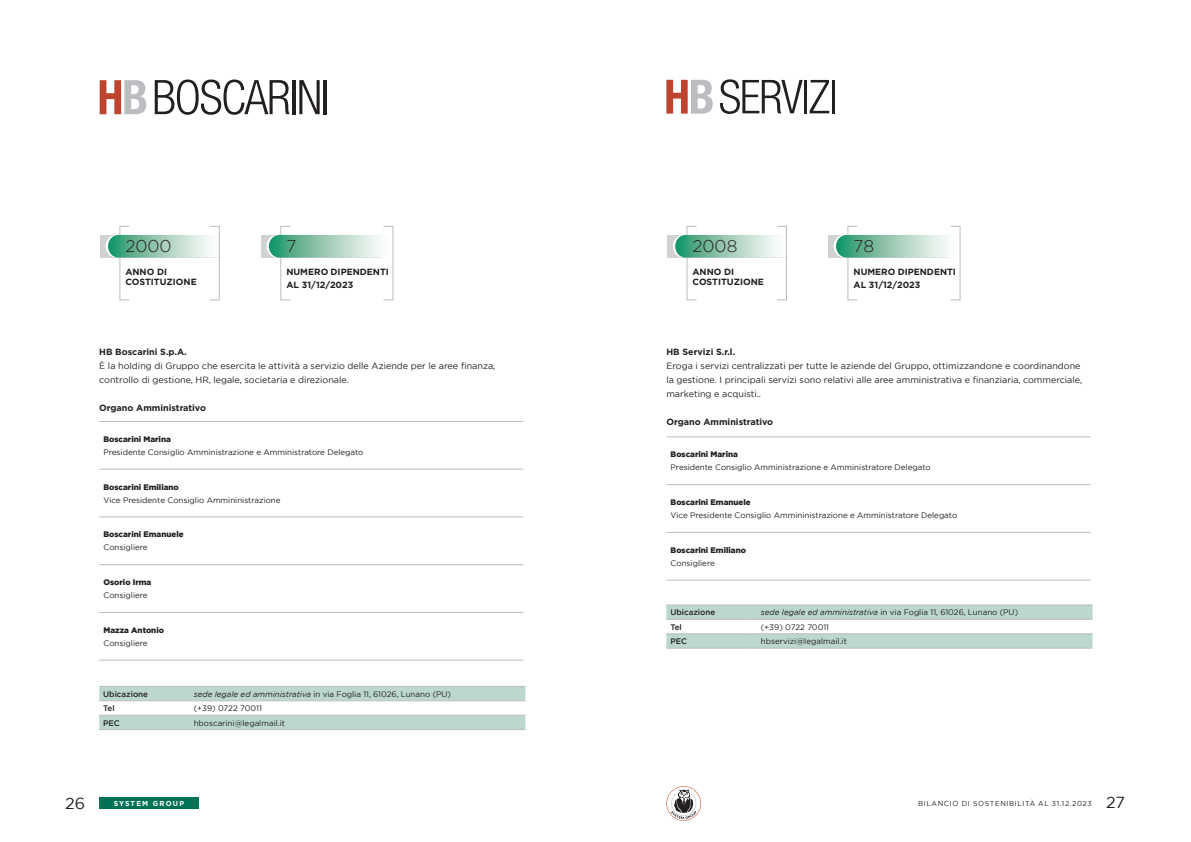
<style>
.page{position:relative;width:1191px;height:842px;background:#fff}
.page>*{position:absolute;margin:0;border:0;box-sizing:border-box;transform-origin:0 0}
.t1{font:300 17px "Gotham";color:#231f20}
.t2{font:16px "Gotham";color:#231f20}
.t3{font:9px/14px "Gotham";color:#231f20}
.t4{font:700 9px/10px "Gotham";color:#231f20}
.t5{font:8px "Gotham";color:#231f20}
.t6{font:900 8px "Gotham";color:#231f20}
.t7{font:500 8px "Gotham";color:#231f20}
.t8{font:7.2px "Gotham";letter-spacing:.09em;color:#231f20}
.t9{font:700 7.2px "Gotham";letter-spacing:.17em;color:#fff}
.s1{font-style:italic}
</style>
<div class="page">
<svg style="left:666px;top:786px;width:35px;height:35px"></svg>
<div style="left:99px;top:798px;width:99px;height:11px;background:#007255"></div>
<div style="left:119px;top:226px;width:11px;height:74px;border:1px solid #bcbdc0"></div>
<div style="left:280px;top:226px;width:11px;height:74px;border:1px solid #bcbdc0"></div>
<div style="left:100px;top:235px;width:121px;height:23px;background:#d1d2d4"></div>
<svg style="left:106px;top:235px;width:115px;height:23px;background:#a0ceba"></svg>
<div style="left:261px;top:235px;width:121px;height:23px;background:#d1d2d4"></div>
<svg style="left:266px;top:235px;width:128px;height:23px;background:#a1ceba"></svg>
<hr style="left:99px;top:421px;width:424px;height:1px;background:#bcbdc0">
<hr style="left:99px;top:469px;width:424px;height:1px;background:#bcbdc0">
<hr style="left:99px;top:517px;width:424px;height:1px;background:#bcbdc0">
<hr style="left:99px;top:564px;width:424px;height:1px;background:#bcbdc0">
<hr style="left:99px;top:612px;width:424px;height:1px;background:#bcbdc0">
<hr style="left:99px;top:660px;width:424px;height:1px;background:#bcbdc0">
<svg style="left:99px;top:687px;width:426px;height:42px"></svg>
<hr style="left:99px;top:686px;width:83px;height:1px;background:#bcbdc0">
<hr style="left:182px;top:686px;width:343px;height:1px;background:#bcbdc0">
<hr style="left:99px;top:700px;width:83px;height:1px;background:#bcbdc0">
<hr style="left:182px;top:700px;width:343px;height:1px;background:#bcbdc0">
<hr style="left:99px;top:715px;width:83px;height:1px;background:#bcbdc0">
<hr style="left:182px;top:715px;width:343px;height:1px;background:#bcbdc0">
<hr style="left:99px;top:729px;width:83px;height:1px;background:#bcbdc0">
<hr style="left:182px;top:729px;width:343px;height:1px;background:#bcbdc0">
<div style="left:209px;top:226px;width:11px;height:74px;border:1px solid #bcbdc0"></div>
<div style="left:383px;top:226px;width:10px;height:74px;border:1px solid #bcbdc0"></div>
<svg style="left:100px;top:80px;width:46px;height:34px"></svg>
<svg style="left:155px;top:80px;width:135px;height:35px"></svg>
<hr style="left:292px;top:80px;width:3px;height:34px;background:#231f20">
<svg style="left:299px;top:80px;width:21px;height:34px"></svg>
<hr style="left:324px;top:80px;width:3px;height:34px;background:#231f20">
<div style="left:686px;top:226px;width:11px;height:74px;border:1px solid #bcbdc0"></div>
<div style="left:847px;top:226px;width:11px;height:74px;border:1px solid #bcbdc0"></div>
<div style="left:667px;top:235px;width:121px;height:23px;background:#d1d2d4"></div>
<svg style="left:673px;top:235px;width:115px;height:23px;background:#a0ceba"></svg>
<div style="left:828px;top:235px;width:121px;height:23px;background:#d1d2d4"></div>
<svg style="left:833px;top:235px;width:128px;height:23px"></svg>
<hr style="left:666px;top:437px;width:424px;height:1px;background:#bcbdc0">
<hr style="left:666px;top:484px;width:424px;height:1px;background:#bcbdc0">
<hr style="left:666px;top:532px;width:424px;height:1px;background:#bcbdc0">
<hr style="left:666px;top:580px;width:424px;height:1px;background:#bcbdc0">
<svg style="left:666px;top:606px;width:426px;height:42px"></svg>
<hr style="left:666px;top:605px;width:83px;height:1px;background:#bcbdc0">
<hr style="left:749px;top:605px;width:343px;height:1px;background:#bcbdc0">
<hr style="left:666px;top:619px;width:83px;height:1px;background:#bcbdc0">
<hr style="left:749px;top:619px;width:343px;height:1px;background:#bcbdc0">
<hr style="left:666px;top:633px;width:83px;height:1px;background:#bcbdc0">
<hr style="left:749px;top:633px;width:343px;height:1px;background:#bcbdc0">
<hr style="left:666px;top:648px;width:83px;height:1px;background:#bcbdc0">
<hr style="left:749px;top:648px;width:343px;height:1px;background:#bcbdc0">
<div style="left:776px;top:226px;width:11px;height:74px;border:1px solid #bcbdc0"></div>
<div style="left:950px;top:226px;width:10px;height:74px;border:1px solid #bcbdc0"></div>
<svg style="left:666px;top:80px;width:46px;height:34px"></svg>
<svg style="left:720px;top:79px;width:82px;height:35px"></svg>
<hr style="left:804px;top:80px;width:3px;height:33px;background:#231f20">
<svg style="left:809px;top:80px;width:20px;height:33px"></svg>
<hr style="left:831px;top:80px;width:3px;height:33px;background:#231f20">
<h1 class="t1" style="left:125px;top:235px;width:48px">2000</h1>
<p class="t4" style="left:125px;top:266px;width:73px">ANNO DI<br>COSTITUZIONE</p>
<h1 class="t1" style="left:286px;top:235px;width:11px">7</h1>
<p class="t4" style="left:286px;top:265px;width:104px;line-height:12.8px">NUMERO DIPENDENTI<br>AL 31/12/2023</p>
<p class="t4" style="left:99px;top:346px;width:89px">HB Boscarini S.p.A.</p>
<p class="t3" style="left:99px;top:358px;width:398px">È la holding di Gruppo che esercita le attività a servizio delle Aziende per le aree finanza, controllo di gestione, HR, legale, societaria e direzionale.</p>
<p class="t4" style="left:99px;top:402px;width:108px">Organo Amministrativo</p>
<p class="t6" style="left:103px;top:434px;width:69px">Boscarini Marina</p>
<p class="t5" style="left:103px;top:447px;width:261px">Presidente Consiglio Amministrazione e Amministratore Delegato</p>
<p class="t6" style="left:103px;top:481px;width:77px">Boscarini Emiliano</p>
<p class="t5" style="left:103px;top:495px;width:179px">Vice Presidente Consiglio Ammininistrazione</p>
<p class="t6" style="left:103px;top:529px;width:82px">Boscarini Emanuele</p>
<p class="t5" style="left:103px;top:542px;width:46px">Consigliere</p>
<p class="t6" style="left:103px;top:577px;width:49px">Osorio Irma</p>
<p class="t5" style="left:103px;top:590px;width:46px">Consigliere</p>
<p class="t6" style="left:103px;top:625px;width:62px">Mazza Antonio</p>
<p class="t5" style="left:103px;top:638px;width:46px">Consigliere</p>
<p class="t7" style="left:103px;top:689px;width:46px">Ubicazione</p>
<p class="t5" style="left:194px;top:689px;width:259px"><span class="s1">sede legale ed amministrativa</span> in via Foglia 11, 61026, Lunano (PU)</p>
<p class="t7" style="left:103px;top:703px;width:13px">Tel</p>
<p class="t5" style="left:194px;top:703px;width:70px">(+39) 0722 70011</p>
<p class="t7" style="left:103px;top:717px;width:18px">PEC</p>
<p class="t5" style="left:194px;top:718px;width:93px">hboscarini@legalmail.it</p>
<h1 class="t1" style="left:692px;top:235px;width:46px">2008</h1>
<p class="t4" style="left:692px;top:266px;width:73px">ANNO DI<br>COSTITUZIONE</p>
<h1 class="t1" style="left:853px;top:235px;width:22px">78</h1>
<p class="t4" style="left:853px;top:265px;width:104px;line-height:12.8px">NUMERO DIPENDENTI<br>AL 31/12/2023</p>
<p class="t4" style="left:666px;top:346px;width:70px">HB Servizi S.r.l.</p>
<p class="t3" style="left:666px;top:358px;width:417px">Eroga i servizi centralizzati per tutte le aziende del Gruppo, ottimizzandone e coordinandone la gestione. I principali servizi sono relativi alle aree amministrativa e finanziaria, commerciale, marketing e acquisti..</p>
<p class="t4" style="left:666px;top:416px;width:108px">Organo Amministrativo</p>
<p class="t6" style="left:670px;top:449px;width:69px">Boscarini Marina</p>
<p class="t5" style="left:670px;top:462px;width:261px">Presidente Consiglio Amministrazione e Amministratore Delegato</p>
<p class="t6" style="left:670px;top:497px;width:82px">Boscarini Emanuele</p>
<p class="t5" style="left:670px;top:510px;width:288px">Vice Presidente Consiglio Ammininistrazione e Amministratore Delegato</p>
<p class="t6" style="left:670px;top:545px;width:77px">Boscarini Emiliano</p>
<p class="t5" style="left:670px;top:558px;width:46px">Consigliere</p>
<p class="t7" style="left:670px;top:607px;width:46px">Ubicazione</p>
<p class="t5" style="left:761px;top:607px;width:259px"><span class="s1">sede legale ed amministrativa</span> in via Foglia 11, 61026, Lunano (PU)</p>
<p class="t7" style="left:670px;top:622px;width:13px">Tel</p>
<p class="t5" style="left:761px;top:622px;width:70px">(+39) 0722 70011</p>
<p class="t7" style="left:670px;top:636px;width:18px">PEC</p>
<p class="t5" style="left:761px;top:636px;width:88px">hbservizi@legalmail.it</p>
<h2 class="t2" style="left:65px;top:793px;width:21px">26</h2>
<p class="t9" style="left:114px;top:799px;width:72px">SYSTEM GROUP</p>
<p class="t8" style="left:918px;top:799px;width:175px">BILANCIO DI SOSTENIBILITÀ AL 31.12.2023</p>
<h2 class="t2" style="left:1106px;top:792px;width:20px">27</h2>
</div>
